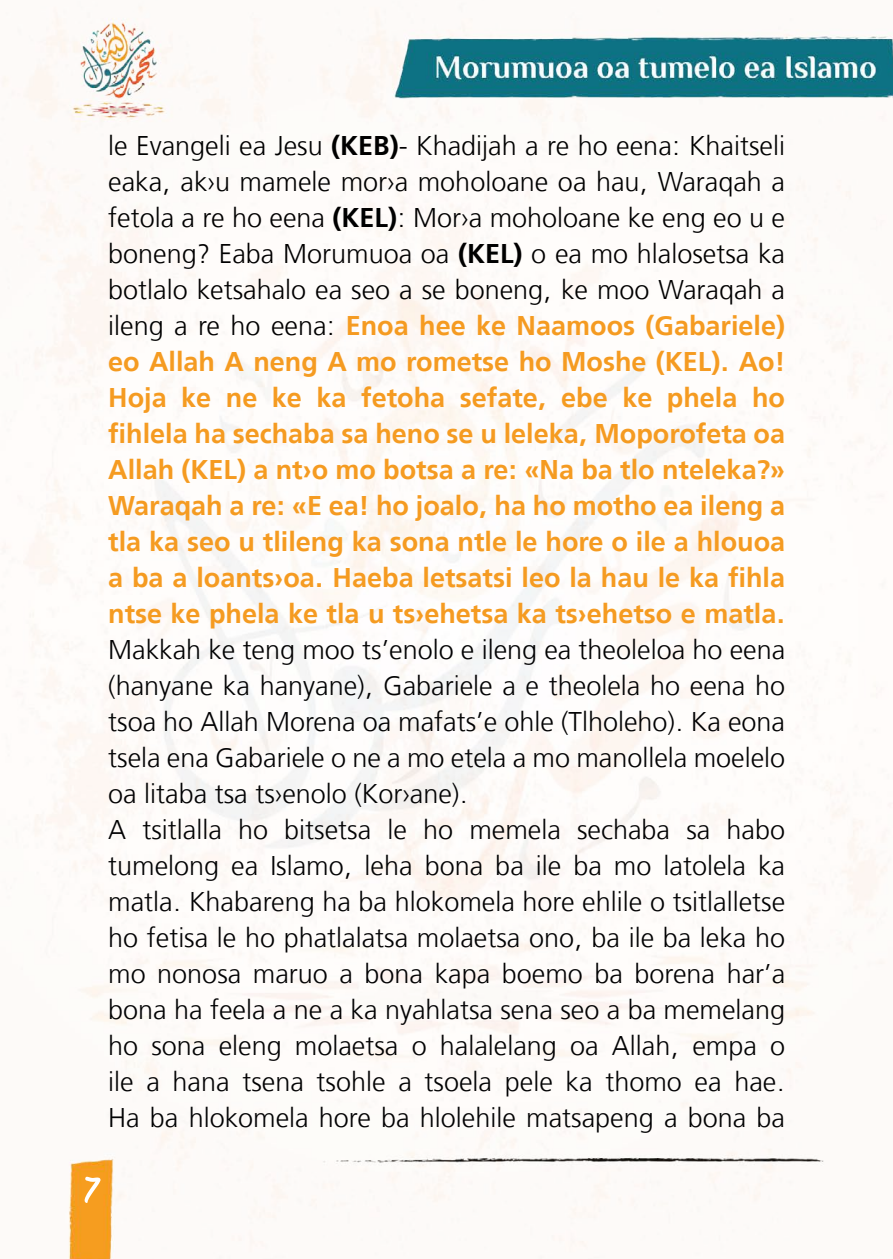
<style>
.page{position:relative;width:893px;height:1259px;background:#fff}
.page>*{position:absolute;margin:0;border:0;box-sizing:border-box;transform-origin:0 0}
.t1{font:66px "A Arslan Wessam A A Arslan Wessam A";color:#fff}
.t2{font:300 27px/36px "Frutiger LT Arabic 45";color:#020203}
.t3{font:700 27px/36px "Frutiger LT Arabic 65";color:#f59b21;text-align:justify}
.t4{font:300 27px/36px "Frutiger LT Arabic 45";color:#000;text-align:justify}
.s1{font-family:"Frutiger LT Arabic 65";font-weight:700}
.s2{font-family:"Frutiger LT Arabic 45";font-weight:300;color:#000}
</style>
<div class="page">
<img style="left:2px;top:6px;width:891px;height:1253px">
<p class="t4" style="left:108px;top:127px;width:678px">le Evangeli ea Jesu <span class="s1">(KEB)</span>- Khadijah a re ho eena: Khaitseli eaka, ak›u mamele mor›a moholoane oa hau, Waraqah a fetola a re ho eena <span class="s1">(KEL)</span>: Mor›a moholoane ke eng eo u e boneng? Eaba Morumuoa oa <span class="s1">(KEL)</span> o ea mo hlalosetsa ka botlalo ketsahalo ea seo a se boneng, ke moo Waraqah a</p>
<p class="t3" style="left:108px;top:307px;width:678px"><span class="s2">ileng a re ho eena:</span> Enoa hee ke Naamoos (Gabariele) eo Allah A neng A mo rometse ho Moshe (KEL). Ao!<br>Hoja ke ne ke ka fetoha sefate, ebe ke phela ho fihlela ha sechaba sa heno se u leleka, Moporofeta oa Allah (KEL) a nt›o mo botsa a re: «Na ba tlo nteleka?» Waraqah a re: «E ea! ho joalo, ha ho motho ea ileng a tla ka seo u tlileng ka sona ntle le hore o ile a hlouoa a ba a loants›oa. Haeba letsatsi leo la hau le ka fihla ntse ke phela ke tla u ts›ehetsa ka ts›ehetso e matla.</p>
<p class="t2" style="left:108px;top:631px;width:678px">Makkah ke teng moo ts’enolo e ileng ea theoleloa ho eena (hanyane ka hanyane), Gabariele a e theolela ho eena ho tsoa ho Allah Morena oa mafats’e ohle (Tlholeho). Ka eona tsela ena Gabariele o ne a mo etela a mo manollela moelelo oa litaba tsa ts›enolo (Kor›ane).<br>A tsitlalla ho bitsetsa le ho memela sechaba sa habo tumelong ea Islamo, leha bona ba ile ba mo latolela ka matla. Khabareng ha ba hlokomela hore ehlile o tsitlalletse ho fetisa le ho phatlalatsa molaetsa ono, ba ile ba leka ho mo nonosa maruo a bona kapa boemo ba borena har’a bona ha feela a ne a ka nyahlatsa sena seo a ba memelang ho sona eleng molaetsa o halalelang oa Allah, empa o ile a hana tsena tsohle a tsoela pele ka thomo ea hae.<br>Ha ba hlokomela hore ba hlolehile matsapeng a bona ba</p>
<h1 class="t1" style="left:84px;top:1141px;width:19px">7</h1>
</div>
